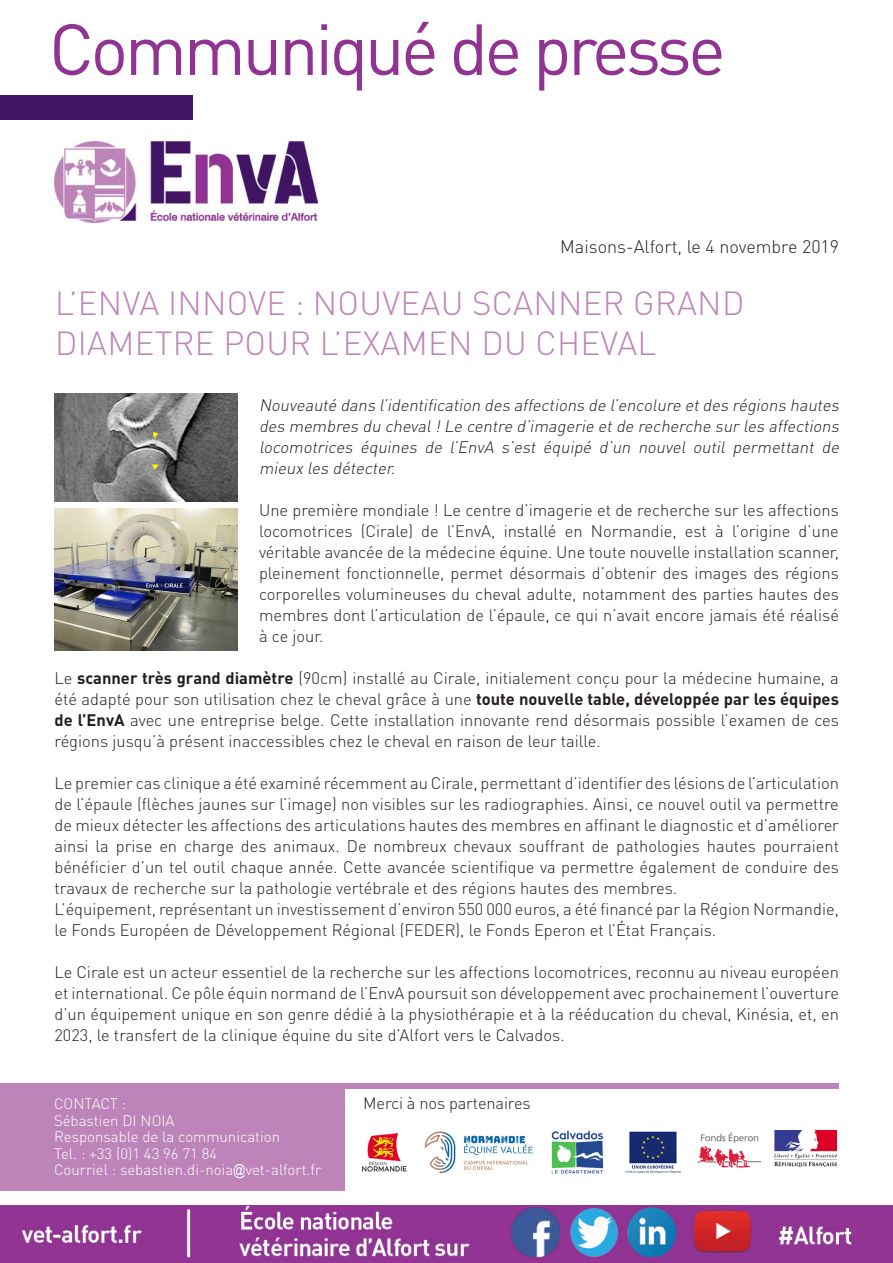
<style>
.page{position:relative;width:893px;height:1263px;background:#fff}
.page>*{position:absolute;margin:0;border:0;box-sizing:border-box;transform-origin:0 0}
.t1{font:71.1px "DINOT";letter-spacing:-.05em;color:#903393}
.t2{font:300 33px/39.6px "DINOT";letter-spacing:.01em;color:#bd84b9}
.t3{font:300 18px "DINOT";color:#231f20}
.t4{font:300 16.5px/21px "DINOT";color:#231f20;text-align:justify}
.t5{font:italic 300 16.5px/21px "DINOT";color:#231f20;text-align:justify}
.t6{font:300 15px "DINOT";color:#fff}
.s1{font-weight:700}
.s2{font-family:"Arial Narrow";font-weight:400}
</style>
<div class="page">
<div style="left:0;top:1083px;width:344px;height:108px;background:#bd84b9"></div>
<div style="left:0;top:96px;width:193px;height:24px;background:#411464"></div>
<img style="left:55px;top:393px;width:182px;height:108px">
<img style="left:54px;top:141px;width:263px;height:82px">
<img style="left:0;top:1205px;width:893px;height:58px">
<div style="left:338px;top:1083px;width:501px;height:5px;background:#bd84b9"></div>
<img style="left:362px;top:1130px;width:242px;height:44px">
<img style="left:625px;top:1131px;width:56px;height:43px">
<img style="left:698px;top:1132px;width:62px;height:36px">
<img style="left:775px;top:1130px;width:62px;height:36px">
<img style="left:55px;top:509px;width:182px;height:142px">
<p class="t1" style="left:49px;top:1px;width:678px">Communiqué de presse</p>
<p class="t3" style="left:560px;top:234px;width:280px">Maisons-Alfort, le 4 novembre 2019</p>
<p class="t2" style="left:55px;top:282px;width:691px">L’ENVA INNOVE : NOUVEAU SCANNER GRAND<br>DIAMETRE POUR L’EXAMEN DU CHEVAL</p>
<p class="t5" style="left:259px;top:394px;width:585px">Nouveauté dans l’identification des affections de l’encolure etdes régions hautes des membres du cheval!Le centre d’imagerie etde recherche surles affections locomotrices équines de l’EnvA s’est équipé d’un nouvel outil permettant de mieux les détecter.</p>
<p class="t4" style="left:259px;top:499px;width:581px">Une première mondiale ! Le centre d’imagerie et de recherche sur les affections locomotrices (Cirale) de l’EnvA, installé en Normandie, est à l’origine d’une véritable avancée de la médecine équine. Une toute nouvelle installation scanner, pleinement fonctionnelle, permet désormais d’obtenir des images des régions corporelles volumineuses du cheval adulte, notamment des parties hautes des membres dont l’articulation de l’épaule, ce qui n’avait encore jamais été réalisé à ce jour.</p>
<p class="t4" style="left:54px;top:667px;width:786px">Le <span class="s1">scanner très grand diamètre</span> (90cm) installé au Cirale, initialement conçu pour la médecine humaine, a été adapté pour son utilisation chez le cheval grâce à une <span class="s1">toute nouvelle table, développée par les équipes de l’EnvA</span> avec une entreprise belge. Cette installation innovante rend désormais possible l’examen de ces régions jusqu’à présent inaccessibles chez le cheval en raison de leur taille.</p>
<p class="t4" style="left:54px;top:772px;width:786px">Le premier cas clinique a été examiné récemment au Cirale, permettant d’identifier des lésions de l’articulation de l’épaule (flèches jaunes sur l’image) non visibles sur les radiographies. Ainsi, ce nouvel outil va permettre de mieux détecter les affections des articulations hautes des membres en affinant le diagnostic et d’améliorer ainsi la prise en charge des animaux. De nombreux chevaux souffrant de pathologies hautes pourraient bénéficier d’un tel outil chaque année. Cette avancée scientifique va permettre également de conduire des travaux de recherche sur la pathologie vertébrale et des régions hautes des membres.</p>
<p class="t4" style="left:54px;top:898px;width:786px">L’équipement, représentant un investissement d’environ 550 000 euros, a été financé par la Région Normandie, le Fonds Européen de Développement Régional (FEDER), le Fonds Eperon et l’État Français.</p>
<p class="t4" style="left:54px;top:961px;width:786px">Le Cirale est un acteur essentiel de la recherche sur les affections locomotrices, reconnu au niveau européen et international. Ce pôle équin normand de l’EnvA poursuit son développement avec prochainement l’ouverture d’un équipement unique en son genre dédié à la physiothérapie et à la rééducation du cheval, Kinésia, et, en 2023, le transfert de la clinique équine du site d’Alfort vers le Calvados.</p>
<p class="t6" style="left:54px;top:1093px;width:74px">CONTACT :</p>
<p class="t6" style="left:54px;top:1110px;width:122px">Sébastien DI NOIA</p>
<p class="t6" style="left:54px;top:1126px;width:228px">Responsable de la communication</p>
<p class="t6" style="left:54px;top:1143px;width:165px">Tel. : +33 (0)1 43 96 71 84</p>
<p class="t6" style="left:54px;top:1159px;width:269px">Courriel : sebastien.di-noia<span class="s2">@</span>vet-alfort.fr</p>
<p class="t4" style="left:363px;top:1091px;width:169px">Merci à nos partenaires</p>
</div>
